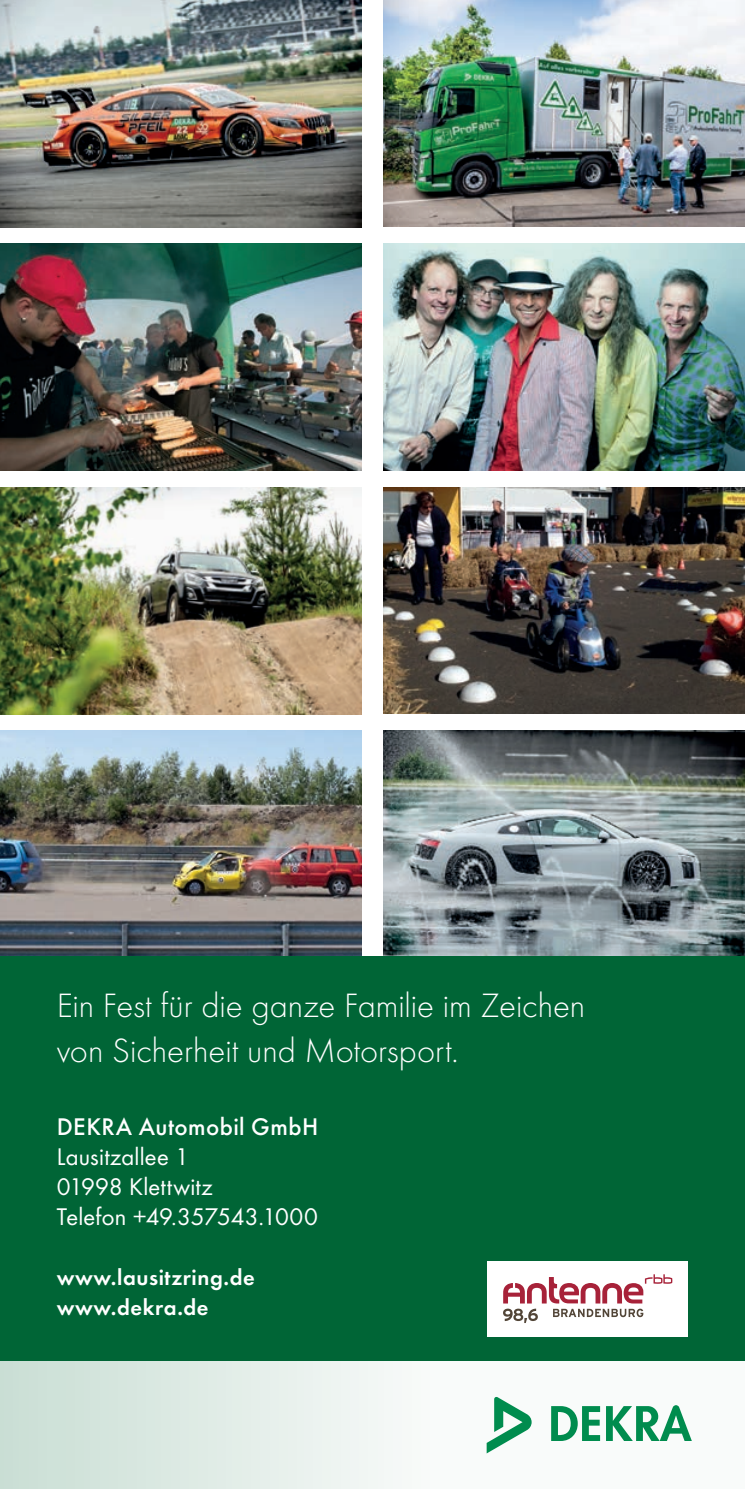
<style>
.page{position:relative;width:745px;height:1489px;background:#fff}
.page>*{position:absolute;margin:0;border:0;box-sizing:border-box;transform-origin:0 0}
.t1{font:300 35px/45px "Futura";letter-spacing:-.005em;color:#fff}
.t2{font:25px/30px "Futura Boo";letter-spacing:.01em;color:#fff}
.t3{font:500 25px "Futura";letter-spacing:.015em;color:#fff}
.t4{font:22.5px/30px "Futura Dem";letter-spacing:.025em;color:#fff}
</style>
<div class="page">
<img style="left:0;top:0;width:361px;height:227px">
<img style="left:0;top:730px;width:361px;height:226px">
<img style="left:0;top:244px;width:361px;height:227px">
<img style="left:0;top:487px;width:361px;height:227px">
<img style="left:383px;top:0;width:361px;height:227px">
<img style="left:383px;top:487px;width:361px;height:227px">
<img style="left:383px;top:730px;width:361px;height:226px">
<div style="left:0;top:956px;width:744px;height:532px;background:#006536"></div>
<div style="left:0;top:1361px;width:744px;height:127px;background:linear-gradient(to right,#d1e3da,#fff)"></div>
<svg style="left:551px;top:1405px;width:48px;height:35px;background:#6cbc98"></svg>
<svg style="left:605px;top:1404px;width:86px;height:36px;background:#7fc4a6"></svg>
<svg style="left:486px;top:1396px;width:45px;height:57px;background:#98cfb7"></svg>
<img style="left:383px;top:243px;width:361px;height:227px">
<div style="left:487px;top:1260px;width:200px;height:76px;background:#fff"></div>
<svg style="left:503px;top:1274px;width:169px;height:48px"></svg>
<p class="t1" style="left:57px;top:982px;width:529px">Ein Fest für die ganze Familie im Zeichen von Sicherheit und Motorsport.</p>
<p class="t3" style="left:57px;top:1107px;width:263px">DEKRA Automobil GmbH</p>
<p class="t2" style="left:57px;top:1139px;width:262px">Lausitzallee 1<br>01998 Klettwitz<br>Telefon +49.357543.1000</p>
<p class="t4" style="left:57px;top:1260px;width:199px">www.lausitzring.de www.dekra.de</p>
</div>
